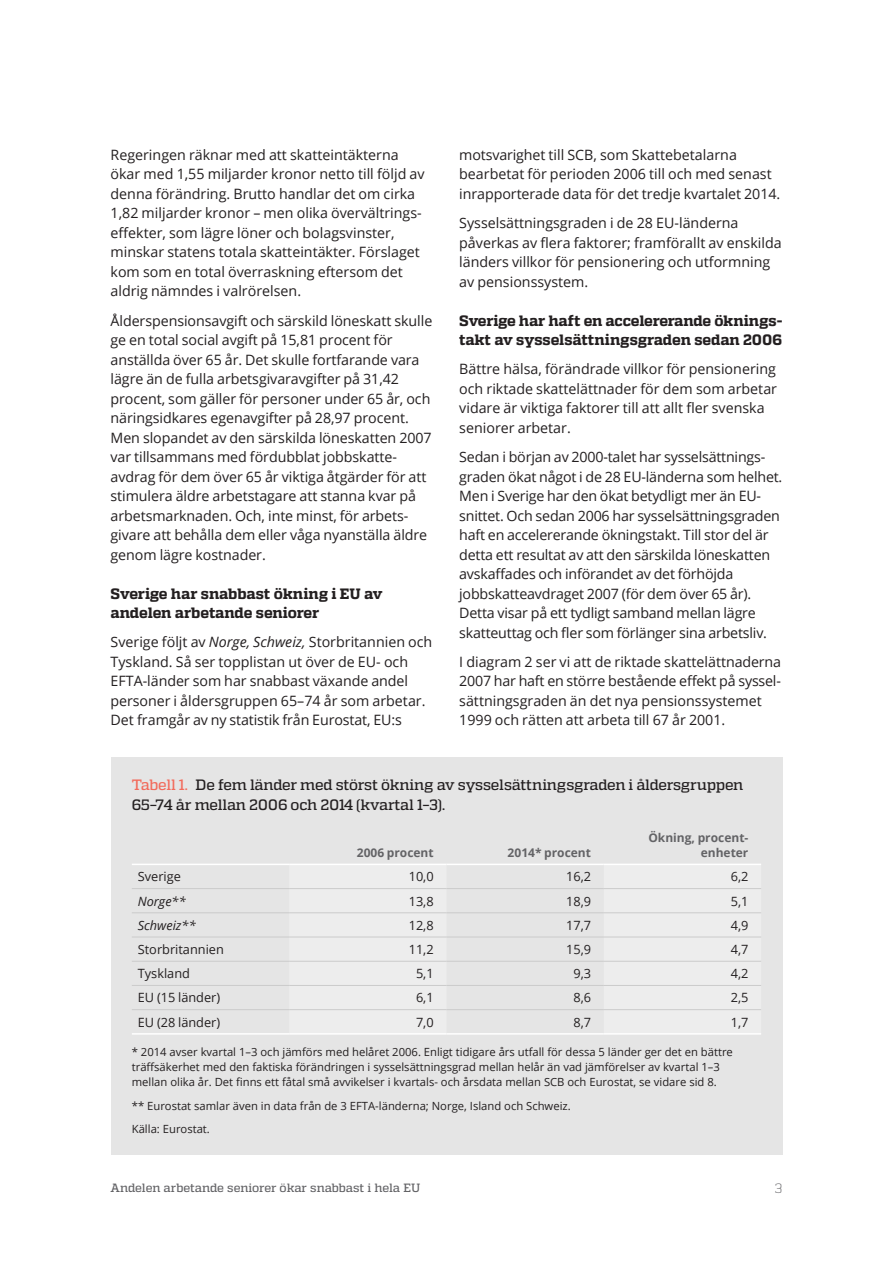
<style>
.page{position:relative;width:893px;height:1263px;background:#fff}
.page>*{position:absolute;margin:0;border:0;box-sizing:border-box;transform-origin:0 0}
.t1{font:800 15px/19.5px "Quadon";letter-spacing:-.01em;color:#231f20}
.t2{font:500 15px/19.5px "Quadon";letter-spacing:-.015em;color:#231f20}
.t3{font:14.25px/19.5px "Open Sans";letter-spacing:-.005em;color:#231f20}
.t4{font:300 13.5px "Quadon";color:#636366}
.t5{font:12.75px "Open Sans";color:#231f20}
.t6{font:italic 12.75px "Open Sans";color:#231f20}
.t7{font:700 12px/15px "Open Sans";color:#636366;text-align:right}
.t8{font:500 12px "Quadon";letter-spacing:-.005em;color:#636366}
.t9{font:11.25px/15px "Open Sans";color:#231f20}
.s1{font-style:italic}
.s2{color:#f26b5c}
</style>
<div class="page">
<div style="left:111px;top:757px;width:671px;height:398px;background:#e5e5e5"></div>
<hr style="left:132px;top:888px;width:157px;height:1px;background:#cbcbcb">
<hr style="left:289px;top:888px;width:157px;height:1px;background:#cbcbcb">
<hr style="left:446px;top:888px;width:158px;height:1px;background:#cbcbcb">
<hr style="left:604px;top:888px;width:157px;height:1px;background:#cbcbcb">
<hr style="left:132px;top:912px;width:157px;height:1px;background:#cbcbcb">
<hr style="left:289px;top:912px;width:157px;height:1px;background:#cbcbcb">
<hr style="left:446px;top:912px;width:158px;height:1px;background:#cbcbcb">
<hr style="left:604px;top:912px;width:157px;height:1px;background:#cbcbcb">
<hr style="left:132px;top:937px;width:157px;height:1px;background:#cbcbcb">
<hr style="left:289px;top:937px;width:157px;height:1px;background:#cbcbcb">
<hr style="left:446px;top:937px;width:158px;height:1px;background:#cbcbcb">
<hr style="left:604px;top:937px;width:157px;height:1px;background:#cbcbcb">
<hr style="left:132px;top:961px;width:157px;height:1px;background:#cbcbcb">
<hr style="left:289px;top:961px;width:157px;height:1px;background:#cbcbcb">
<hr style="left:446px;top:961px;width:158px;height:1px;background:#cbcbcb">
<hr style="left:604px;top:961px;width:157px;height:1px;background:#cbcbcb">
<hr style="left:132px;top:985px;width:157px;height:1px;background:#cbcbcb">
<hr style="left:289px;top:985px;width:157px;height:1px;background:#cbcbcb">
<hr style="left:446px;top:985px;width:158px;height:1px;background:#cbcbcb">
<hr style="left:604px;top:985px;width:157px;height:1px;background:#cbcbcb">
<hr style="left:132px;top:864px;width:157px;height:1px;background:#fff">
<hr style="left:289px;top:864px;width:157px;height:1px;background:#fff">
<hr style="left:446px;top:864px;width:158px;height:1px;background:#fff">
<hr style="left:604px;top:864px;width:157px;height:1px;background:#fff">
<hr style="left:132px;top:1033px;width:157px;height:2px;background:#fff">
<hr style="left:289px;top:1033px;width:157px;height:2px;background:#fff">
<hr style="left:446px;top:1033px;width:158px;height:2px;background:#fff">
<hr style="left:604px;top:1033px;width:157px;height:2px;background:#fff">
<hr style="left:132px;top:1009px;width:157px;height:1px;background:#cbcbcb">
<hr style="left:289px;top:1009px;width:157px;height:1px;background:#cbcbcb">
<hr style="left:446px;top:1009px;width:158px;height:1px;background:#cbcbcb">
<hr style="left:604px;top:1009px;width:157px;height:1px;background:#cbcbcb">
<p class="t3" style="left:111px;top:144px;width:316px">Regeringen räknar med att skatteintäkterna ökar med 1,55 miljarder kronor netto till följd av denna förändring. Brutto handlar det om cirka 1,82 miljarder kronor – men olika övervältrings&shy;effekter, som lägre löner och bolagsvinster, minskar statens totala skatteintäkter. Förslaget kom som en total överraskning eftersom det aldrig nämndes i valrörelsen.</p>
<p class="t3" style="left:111px;top:310px;width:323px">Ålderspensionsavgift och särskild löneskatt skulle ge en total social avgift på 15,81 procent för anställda över 65 år. Det skulle fortfarande vara lägre än de fulla arbetsgivaravgifter på 31,42 procent, som gäller för personer under 65 år, och näringsidkares egenavgifter på 28,97 procent.<br>Men slopandet av den särskilda löneskatten 2007 var tillsammans med fördubblat jobbskatte&shy;avdrag för dem över 65 år viktiga åtgärder för att stimulera äldre arbetstagare att stanna kvar på arbetsmarknaden. Och, inte minst, för arbets&shy;givare att behålla dem eller våga nyanställa äldre genom lägre kostnader.</p>
<p class="t1" style="left:111px;top:584px;width:274px">Sverige har snabbast ökning i EU av andelen arbetande seniorer</p>
<p class="t3" style="left:111px;top:632px;width:323px">Sverige följt av <span class="s1">Norge, Schweiz,</span> Storbritannien och Tyskland. Så ser topplistan ut över de EU- och EFTA-länder som har snabbast växande andel personer i åldersgruppen 65–74 år som arbetar.<br>Det framgår av ny statistik från Eurostat, EU:s</p>
<p class="t3" style="left:459px;top:144px;width:323px">motsvarighet till SCB, som Skattebetalarna bearbetat för perioden 2006 till och med senast inrapporterade data för det tredje kvartalet 2014.</p>
<p class="t3" style="left:459px;top:213px;width:324px">Sysselsättningsgraden i de 28 EU-länderna påverkas av flera faktorer; framförallt av enskilda länders villkor för pensionering och utformning av pensionssystem.</p>
<p class="t1" style="left:459px;top:311px;width:325px">Sverige har haft en accelererande öknings&shy;takt av sysselsättningsgraden sedan 2006</p>
<p class="t3" style="left:459px;top:359px;width:319px">Bättre hälsa, förändrade villkor för pensionering och riktade skattelättnader för dem som arbetar vidare är viktiga faktorer till att allt fler svenska seniorer arbetar.</p>
<p class="t3" style="left:459px;top:447px;width:325px">Sedan i början av 2000-talet har sysselsättnings&shy;graden ökat något i de 28 EU-länderna som helhet.<br>Men i Sverige har den ökat betydligt mer än EU&shy;snittet. Och sedan 2006 har sysselsättningsgraden haft en accelererande ökningstakt. Till stor del är detta ett resultat av att den särskilda löneskatten avskaffades och införandet av det förhöjda jobbskatteavdraget 2007 (för dem över 65 år).<br>Detta visar på ett tydligt samband mellan lägre skatteuttag och fler som förlänger sina arbetsliv.</p>
<p class="t3" style="left:459px;top:651px;width:323px">I diagram 2 ser vi att de riktade skattelättnaderna 2007 har haft en större bestående effekt på syssel&shy;sättningsgraden än det nya pensionssystemet 1999 och rätten att arbeta till 67 år 2001.</p>
<p class="t2" style="left:132px;top:775px;width:613px"><span class="s2">Tabell 1.</span> De fem länder med störst ökning av sysselsättningsgraden i åldersgruppen<br>65–74 år mellan 2006 och 2014 (kvartal 1–3).</p>
<p class="t7" style="left:357px;top:845px;width:78px">2006 procent</p>
<p class="t7" style="left:508px;top:845px;width:85px">2014* procent</p>
<p class="t7" style="left:648px;top:830px;width:102px">Ökning, procent&shy;enheter</p>
<p class="t5" style="left:138px;top:868px;width:45px">Sverige</p>
<p class="t5" style="left:409px;top:868px;width:27px">10,0</p>
<p class="t5" style="left:566px;top:868px;width:27px">16,2</p>
<p class="t5" style="left:731px;top:868px;width:19px">6,2</p>
<p class="t6" style="left:138px;top:892px;width:49px">Norge**</p>
<p class="t5" style="left:409px;top:892px;width:27px">13,8</p>
<p class="t5" style="left:566px;top:892px;width:27px">18,9</p>
<p class="t5" style="left:731px;top:892px;width:19px">5,1</p>
<p class="t6" style="left:138px;top:916px;width:59px">Schweiz**</p>
<p class="t5" style="left:409px;top:916px;width:27px">12,8</p>
<p class="t5" style="left:566px;top:916px;width:27px">17,7</p>
<p class="t5" style="left:731px;top:916px;width:19px">4,9</p>
<p class="t5" style="left:138px;top:940px;width:88px">Storbritannien</p>
<p class="t5" style="left:409px;top:940px;width:27px">11,2</p>
<p class="t5" style="left:566px;top:940px;width:27px">15,9</p>
<p class="t5" style="left:731px;top:940px;width:19px">4,7</p>
<p class="t5" style="left:138px;top:964px;width:54px">Tyskland</p>
<p class="t5" style="left:416px;top:964px;width:19px">5,1</p>
<p class="t5" style="left:573px;top:964px;width:19px">9,3</p>
<p class="t5" style="left:731px;top:964px;width:19px">4,2</p>
<p class="t5" style="left:138px;top:989px;width:84px">EU (15 länder)</p>
<p class="t5" style="left:416px;top:989px;width:19px">6,1</p>
<p class="t5" style="left:573px;top:989px;width:19px">8,6</p>
<p class="t5" style="left:731px;top:989px;width:19px">2,5</p>
<p class="t5" style="left:138px;top:1013px;width:84px">EU (28 länder)</p>
<p class="t5" style="left:416px;top:1013px;width:19px">7,0</p>
<p class="t5" style="left:573px;top:1013px;width:19px">8,7</p>
<p class="t5" style="left:731px;top:1013px;width:19px">1,7</p>
<p class="t9" style="left:132px;top:1044px;width:603px">* 2014 avser kvartal 1–3 och jämförs med helåret 2006. Enligt tidigare års utfall för dessa 5 länder ger det en bättre träffsäkerhet med den faktiska förändringen i sysselsättningsgrad mellan helår än vad jämförelser av kvartal 1–3 mellan olika år. Det finns ett fåtal små avvikelser i kvartals- och årsdata mellan SCB och Eurostat, se vidare sid 8.</p>
<p class="t9" style="left:132px;top:1094px;width:440px;line-height:23.5px">** Eurostat samlar även in data från de 3 EFTA-länderna; Norge, Island och Schweiz.<br>Källa: Eurostat.</p>
<p class="t8" style="left:111px;top:1181px;width:311px">Andelen arbetande seniorer ökar snabbast i hela EU</p>
<p class="t4" style="left:775px;top:1181px;width:9px">3</p>
</div>
